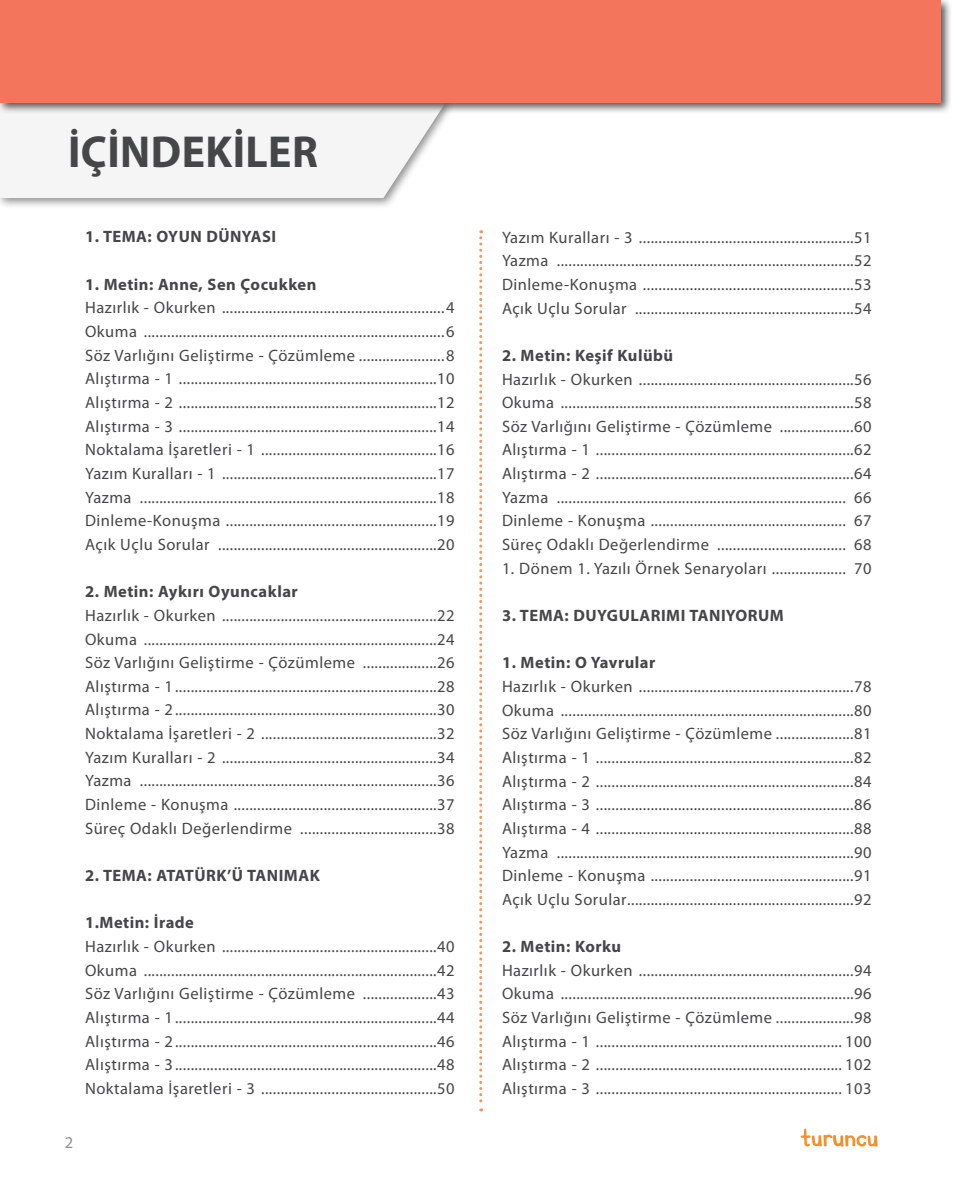
<style>
.page{position:relative;width:953px;height:1195px;background:#fff}
.page>*{position:absolute;margin:0;border:0;box-sizing:border-box;transform-origin:0 0}
.t1{font:700 45px "Myriad Pro";letter-spacing:.01em;color:#454647}
.t2{font:16.5px/23.7px "Myriad Pro";letter-spacing:.03em;color:#454647;text-align:justify}
.t3{font:700 16.5px "Myriad Pro";letter-spacing:.03em;color:#454647}
.t4{font:16.5px "Myriad Pro";color:#8d8f92}
</style>
<div class="page">
<svg style="left:800px;top:1128px;width:77px;height:19px"></svg>
<div style="left:0;top:97px;width:456px;height:112px;background:#231f20;opacity:.5"></div>
<svg style="left:0;top:114px;width:446px;height:84px"></svg>
<div style="left:0;top:0;width:952px;height:114px;background:#231f20;opacity:.75"></div>
<div style="left:0;top:0;width:940px;height:102px;background:#f3765c"></div>
<svg style="left:479px;top:230px;width:3px;height:881px"></svg>
<h1 class="t1" style="left:68px;top:122px;width:251px">İÇİNDEKİLER</h1>
<p class="t3" style="left:85px;top:226px;width:193px">1. TEMA: OYUN DÜNYASI</p>
<p class="t3" style="left:85px;top:273px;width:233px">1. Metin: Anne, Sen Çocukken</p>
<p class="t2" style="left:85px;top:296px;width:371px">Hazırlık - Okurken .........................................................4<br>Okuma .............................................................................6<br>Söz Varlığını Geliştirme - Çözümleme ......................8<br>Alıştırma - 1 ..................................................................10<br>Alıştırma - 2 ..................................................................12<br>Alıştırma - 3 ..................................................................14<br>Noktalama İşaretleri - 1 .............................................16<br>Yazım Kuralları - 1 .......................................................17<br>Yazma ............................................................................18<br>Dinleme-Konuşma ......................................................19<br>Açık Uçlu Sorular ........................................................20</p>
<p class="t3" style="left:85px;top:581px;width:214px">2. Metin: Aykırı Oyuncaklar</p>
<p class="t2" style="left:85px;top:603px;width:371px">Hazırlık - Okurken .......................................................22<br>Okuma ...........................................................................24<br>Söz Varlığını Geliştirme - Çözümleme ...................26<br>Alıştırma - 1...................................................................28<br>Alıştırma - 2...................................................................30<br>Noktalama İşaretleri - 2 .............................................32<br>Yazım Kuralları - 2 .......................................................34<br>Yazma ............................................................................36<br>Dinleme - Konuşma ....................................................37<br>Süreç Odaklı Değerlendirme ...................................38</p>
<p class="t3" style="left:85px;top:865px;width:236px">2. TEMA: ATATÜRK’Ü TANIMAK</p>
<p class="t3" style="left:85px;top:912px;width:110px">1.Metin: İrade</p>
<p class="t2" style="left:85px;top:934px;width:371px">Hazırlık - Okurken .......................................................40<br>Okuma ...........................................................................42<br>Söz Varlığını Geliştirme - Çözümleme ...................43<br>Alıştırma - 1...................................................................44<br>Alıştırma - 2...................................................................46<br>Alıştırma - 3...................................................................48<br>Noktalama İşaretleri - 3 .............................................50</p>
<p class="t4" style="left:65px;top:1132px;width:10px">2</p>
<p class="t2" style="left:502px;top:225px;width:371px">Yazım Kuralları - 3 .......................................................51<br>Yazma ............................................................................52<br>Dinleme-Konuşma ......................................................53<br>Açık Uçlu Sorular ........................................................54</p>
<p class="t3" style="left:502px;top:345px;width:173px">2. Metin: Keşif Kulübü</p>
<p class="t2" style="left:502px;top:367px;width:371px">Hazırlık - Okurken .......................................................56<br>Okuma ...........................................................................58<br>Söz Varlığını Geliştirme - Çözümleme ...................60<br>Alıştırma - 1 ..................................................................62<br>Alıştırma - 2 ..................................................................64<br>Yazma .......................................................................... 66<br>Dinleme - Konuşma .................................................. 67<br>Süreç Odaklı Değerlendirme ................................. 68</p>
<p class="t2" style="left:502px;top:556px;width:371px">1. Dönem 1. Yazılı Örnek Senaryoları ................... 70</p>
<p class="t3" style="left:502px;top:605px;width:283px">3. TEMA: DUYGULARIMI TANIYORUM</p>
<p class="t3" style="left:502px;top:652px;width:155px">1. Metin: O Yavrular</p>
<p class="t2" style="left:502px;top:674px;width:371px">Hazırlık - Okurken .......................................................78<br>Okuma ...........................................................................80<br>Söz Varlığını Geliştirme - Çözümleme ....................81<br>Alıştırma - 1 ..................................................................82<br>Alıştırma - 2 ..................................................................84<br>Alıştırma - 3 ..................................................................86<br>Alıştırma - 4 ..................................................................88<br>Yazma ............................................................................90<br>Dinleme - Konuşma ....................................................91<br>Açık Uçlu Sorular..........................................................92</p>
<p class="t3" style="left:502px;top:936px;width:121px">2. Metin: Korku</p>
<p class="t2" style="left:502px;top:958px;width:371px">Hazırlık - Okurken .......................................................94<br>Okuma ...........................................................................96<br>Söz Varlığını Geliştirme - Çözümleme ....................98<br>Alıştırma - 1 ............................................................... 100<br>Alıştırma - 2 ............................................................... 102<br>Alıştırma - 3 ............................................................... 103</p>
</div>
